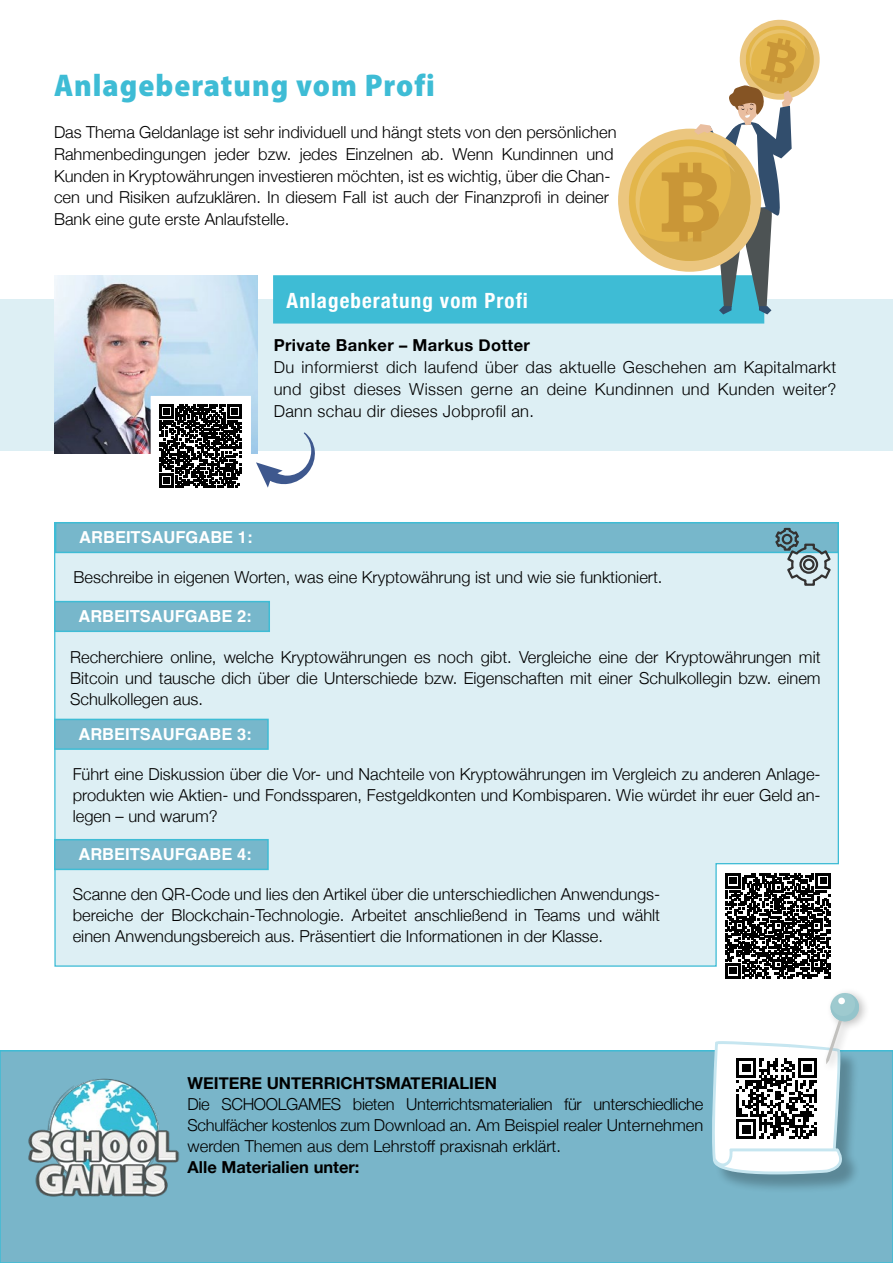
<style>
.page{position:relative;width:893px;height:1263px;background:#fff}
.page>*{position:absolute;margin:0;border:0;box-sizing:border-box;transform-origin:0 0}
.t1{font:31.5px "Myriad Variable Concept";letter-spacing:.03em;color:#3ebcd5}
.t2{font:700 condensed 21px "Helvetica Neue";letter-spacing:.05em;color:#fff}
.t3{font:300 16.5px/21px "Helvetica Neue";color:#000;text-align:justify}
.t4{font:700 16.5px "Helvetica";color:#fff}
.t5{font:700 16.5px "Helvetica Neue";color:#000}
.t6{font:700 16.5px "Helvetica Neue";letter-spacing:.02em;color:#000}
</style>
<div class="page">
<div style="left:0;top:1051px;width:893px;height:212px;background:#79b5c9"></div>
<div style="left:0;top:1050px;width:893px;height:213px;border:2px solid #3ebcd5"></div>
<img style="left:28px;top:1078px;width:152px;height:119px">
<div style="left:714px;top:1043px;width:147px;height:150px;background:#000;opacity:.25"></div>
<svg style="left:725px;top:967px;width:106px;height:11px"></svg>
<div style="left:54px;top:522px;width:785px;height:445px;background:#ddeff4"></div>
<div style="left:55px;top:522px;width:784px;height:31px;background:#77b7cb;border:2px solid #3ebcd5"></div>
<svg style="left:773px;top:527px;width:59px;height:60px"></svg>
<div style="left:54px;top:601px;width:216px;height:31px;background:#77b7cb;border:2px solid #3ebcd5"></div>
<div style="left:54px;top:719px;width:215px;height:31px;background:#77b7cb;border:2px solid #3ebcd5"></div>
<div style="left:54px;top:839px;width:215px;height:31px;background:#77b7cb;border:2px solid #3ebcd5"></div>
<div style="left:0;top:299px;width:893px;height:151px;background:#ddeff4"></div>
<div style="left:273px;top:275px;width:491px;height:49px;background:#3ebcd5;border:2px solid #3ebcd5"></div>
<svg style="left:618px;top:129px;width:143px;height:143px"></svg>
<svg style="left:635px;top:19px;width:185px;height:295px"></svg>
<img style="left:54px;top:276px;width:204px;height:178px">
<div style="left:151px;top:397px;width:99px;height:96px;background:#fff"></div>
<svg style="left:159px;top:405px;width:83px;height:82px"></svg>
<div style="left:151px;top:396px;width:100px;height:98px;border:2px solid #fff"></div>
<svg style="left:256px;top:432px;width:59px;height:56px"></svg>
<div style="left:821px;top:987px;width:50px;height:86px;background:#000;opacity:.25"></div>
<svg style="left:666px;top:991px;width:195px;height:184px"></svg>
<h1 class="t1" style="left:54px;top:67px;width:382px">Anlageberatung vom Profi</h1>
<p class="t3" style="left:54px;top:120px;width:564px;line-height:21.8px;text-align:left">Das Thema Geldanlage ist sehr individuell und hängt stets von den persönlichen Rahmenbedingungen jeder bzw. jedes Einzelnen ab. Wenn Kundinnen und Kunden in Kryptowährungen investieren möchten, ist es wichtig, über die Chan&shy;cen und Risiken aufzuklären. In diesem Fall ist auch der Finanzprofi in deiner Bank eine gute erste Anlaufstelle.</p>
<p class="t2" style="left:287px;top:283px;width:243px">Anlageberatung vom Profi</p>
<p class="t6" style="left:274px;top:332px;width:258px">Private Banker – Markus Dotter</p>
<p class="t3" style="left:274px;top:355px;width:564px;line-height:21.8px">Du informierst dich laufend über das aktuelle Geschehen am Kapitalmarkt und gibst dieses Wissen gerne an deine Kundinnen und Kunden weiter?<br>Dann schau dir dieses Jobprofil an.</p>
<p class="t4" style="left:79px;top:527px;width:175px">ARBEITSAUFGABE 1:</p>
<p class="t3" style="left:74px;top:565px;width:590px">Beschreibe in eigenen Worten, was eine Kryptowährung ist und wie sie funktioniert.</p>
<p class="t4" style="left:78px;top:606px;width:175px">ARBEITSAUFGABE 2:</p>
<p class="t3" style="left:70px;top:645px;width:752px">Recherchiere online, welche Kryptowährungen es noch gibt. Vergleiche eine der Kryptowährungen mit Bitcoin und tausche dich über die Unterschiede bzw. Eigenschaften mit einer Schulkollegin bzw. einem Schulkollegen aus.</p>
<p class="t4" style="left:78px;top:724px;width:175px">ARBEITSAUFGABE 3:</p>
<p class="t3" style="left:73px;top:762px;width:749px">Führt eine Diskussion über die Vor- und Nachteile von Kryptowährungen im Vergleich zu anderen Anlage&shy;produkten wie Aktien- und Fondssparen, Festgeldkonten und Kombisparen. Wie würdet ihr euer Geld an&shy;legen – und warum?</p>
<p class="t4" style="left:78px;top:844px;width:175px">ARBEITSAUFGABE 4:</p>
<p class="t3" style="left:73px;top:882px;width:589px">Scanne den QR-Code und lies den Artikel über die unterschiedlichen Anwendungs&shy;bereiche der Blockchain-Technologie. Arbeitet anschließend in Teams und wählt einen Anwendungsbereich aus. Präsentiert die Informationen in der Klasse.</p>
<p class="t5" style="left:188px;top:1070px;width:311px">WEITERE UNTERRICHTSMATERIALIEN</p>
<p class="t3" style="left:188px;top:1093px;width:517px">Die SCHOOLGAMES bieten Unterrichtsmaterialien für unterschiedliche Schulfächer kostenlos zum Download an. Am Beispiel realer Unternehmen werden Themen aus dem Lehrstoff praxisnah erklärt.</p>
<p class="t5" style="left:188px;top:1154px;width:173px">Alle Materialien unter:</p>
</div>
